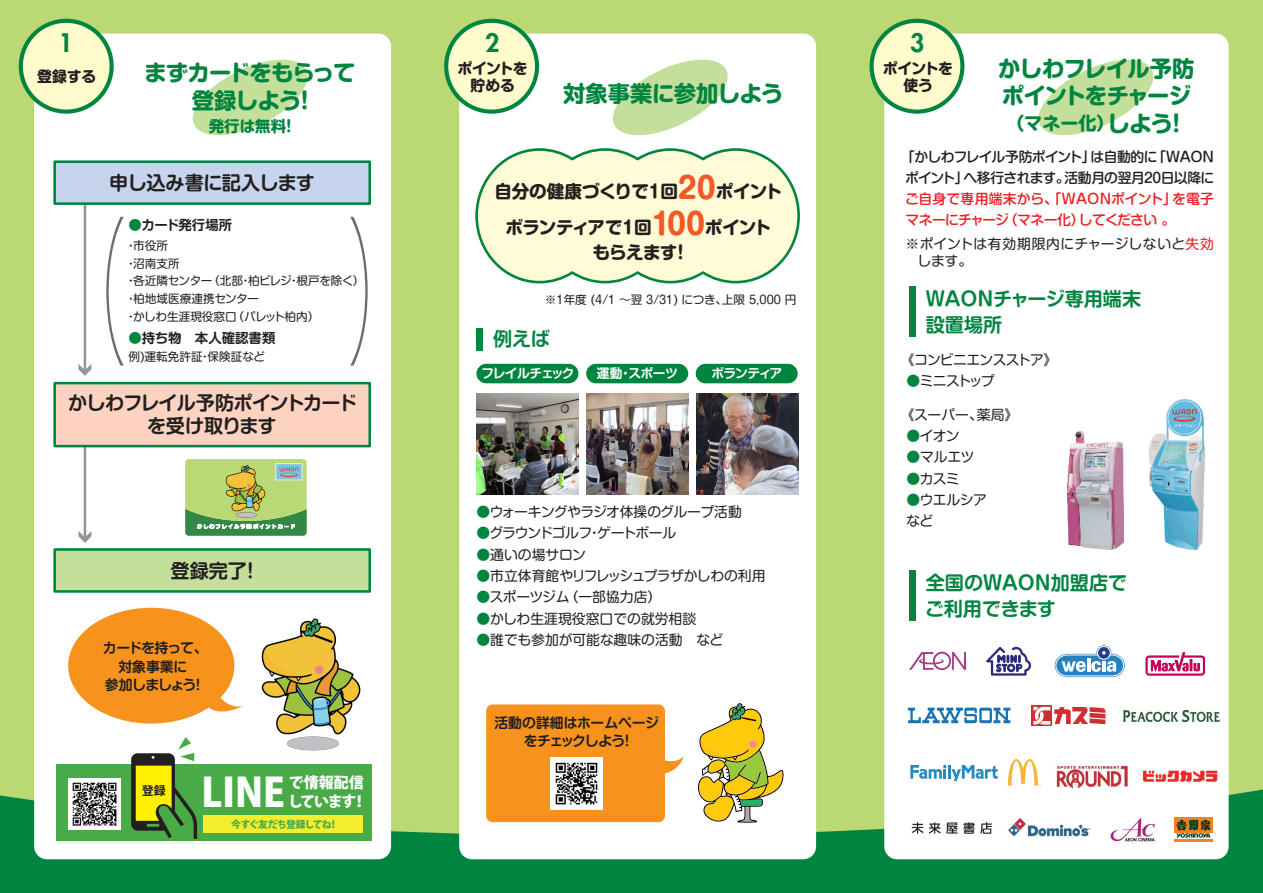
<style>
.page{position:relative;width:1263px;height:893px;background:#bad874}
.page>*{position:absolute;margin:0;border:0;box-sizing:border-box;transform-origin:0 0}
.t1{font:800 39.45px "Koz Go Pr 6 N";color:#fff}
.t2{font:800 24.9px "Futura";color:#008540}
.t3{font:700 22.35px/27.6px "Shin M Go Pro";letter-spacing:-.03em;color:#008540;text-align:center}
.t4{font:700 19.2px/23.4px "Shin M Go Pro De";letter-spacing:-.035em;color:#231f20;text-align:center}
.t5{font:700 19.2px/25.5px "Shin M Go Pro De";color:#008540}
.t6{font:700 18px "Shin M Go Pro";color:#008540}
.t7{font:700 17.55px/35.8px "Shin M Go Pro";letter-spacing:-.03em;color:#231f20;text-align:center}
.t8{font:700 15.45px "Shin M Go Pro";color:#008540}
.t9{font:800 15px/18.8px "Koz Go Pr 6 N";letter-spacing:-.045em;color:#fff}
.t10{font:700 14.85px/17.2px "Shin M Go Pro";letter-spacing:-.02em;color:#231f20;text-align:center}
.t11{font:700 13.95px/18.3px "Shin M Go Pro De";letter-spacing:-.035em;color:#231f20;text-align:center}
.t12{font:13.8px/21.3px "Shin M Go Pro";letter-spacing:-.02em;color:#231f20}
.t13{font:500 13.8px/21.3px "Shin M Go Pro";letter-spacing:-.045em;color:#231f20}
.t14{font:500 13.8px/21.3px "Shin M Go Pro";letter-spacing:-.025em;color:#ee1d23}
.t15{font:13.8px "Shin M Go Pro";color:#231f20}
.t16{font:13.8px/17px "Shin M Go Pro";letter-spacing:.015em;color:#231f20}
.t17{font:13.8px "Shin M Go Pro";letter-spacing:-.075em;color:#231f20}
.t18{font:13.8px "Shin M Go Pro";letter-spacing:-.055em;color:#231f20}
.t19{font:700 13.35px "Shin M Go Pro De";color:#231f20}
.t20{font:700 12.75px "Shin M Go Pro De";letter-spacing:-.055em;color:#fff}
.t21{font:700 12.75px "Shin M Go Pro De";letter-spacing:-.11em;color:#fff}
.t22{font:700 12px "Koz Go Pr 6 N";color:#231f20}
.t23{font:11.7px/17.9px "Shin M Go Pro";color:#231f20}
.t24{font:800 9.9px "Koz Go Pr 6 N";letter-spacing:-.075em;color:#49ab47}
.s1{color:#008540}
.s2{font-size:29.4px;color:#f15929}
.s3{font-size:22.35px}
.s4{color:#ee1d23}
</style>
<div class="page">
<svg style="left:0;top:787px;width:1263px;height:106px;background:#168f46"></svg>
<div style="left:34px;top:34px;width:357px;height:825px;background:#fff;border-radius:13px"></div>
<div style="left:459px;top:34px;width:357px;height:825px;background:#fff;border-radius:13px"></div>
<div style="left:884px;top:34px;width:345px;height:825px;background:#fff;border-radius:13px"></div>
<svg style="left:475px;top:148px;width:325px;height:136px;background:#f2f5d3"></svg>
<div style="left:21px;top:21px;width:91px;height:91px;background:#fffbcc;border-radius:50%"></div>
<div style="left:19px;top:19px;width:95px;height:95px;border:4px solid #008540;border-radius:50%"></div>
<div style="left:446px;top:21px;width:91px;height:91px;background:#fffbcc;border-radius:50%"></div>
<div style="left:444px;top:19px;width:95px;height:95px;border:4px solid #008540;border-radius:50%"></div>
<div style="left:871px;top:21px;width:91px;height:91px;background:#fffbcc;border-radius:50%"></div>
<div style="left:869px;top:19px;width:95px;height:95px;border:4px solid #008540;border-radius:50%"></div>
<svg style="left:698px;top:703px;width:86px;height:120px"></svg>
<hr style="left:84px;top:204px;width:2px;height:167px;background:#939598">
<svg style="left:78px;top:364px;width:13px;height:12px"></svg>
<hr style="left:84px;top:422px;width:2px;height:116px;background:#939598">
<svg style="left:78px;top:531px;width:13px;height:12px"></svg>
<svg style="left:185px;top:459px;width:122px;height:77px;background:#9cbf6d"></svg>
<svg style="left:280px;top:473px;width:18px;height:4px"></svg>
<svg style="left:192px;top:59px;width:116px;height:77px"></svg>
<svg style="left:612px;top:59px;width:116px;height:77px"></svg>
<svg style="left:1038px;top:59px;width:116px;height:77px"></svg>
<img style="left:261px;top:618px;width:100px;height:133px">
<div style="left:53px;top:160px;width:318px;height:45px;background:#c6d5ed;border:3px solid #008540"></div>
<div style="left:53px;top:382px;width:318px;height:65px;background:#fcd2c0;border:3px solid #008540"></div>
<div style="left:56px;top:765px;width:315px;height:76px;background:#49ab47"></div>
<div style="left:203px;top:816px;width:160px;height:17px;background:#f4ed2f"></div>
<div style="left:53px;top:548px;width:318px;height:45px;background:#c4df9b;border:3px solid #008540"></div>
<svg style="left:106px;top:217px;width:17px;height:149px"></svg>
<svg style="left:351px;top:217px;width:17px;height:149px"></svg>
<div style="left:68px;top:608px;width:166px;height:116px;background:#f7931d;border-radius:50%"></div>
<svg style="left:204px;top:691px;width:39px;height:21px"></svg>
<img style="left:1151px;top:399px;width:78px;height:151px">
<img style="left:1067px;top:431px;width:84px;height:119px">
<div style="left:909px;top:287px;width:6px;height:50px;background:#008540"></div>
<div style="left:476px;top:328px;width:7px;height:23px;background:#008540"></div>
<div style="left:909px;top:570px;width:6px;height:51px;background:#008540"></div>
<svg style="left:986px;top:646px;width:45px;height:30px"></svg>
<svg style="left:908px;top:708px;width:102px;height:15px"></svg>
<svg style="left:910px;top:765px;width:88px;height:16px"></svg>
<svg style="left:1008px;top:759px;width:33px;height:27px"></svg>
<svg style="left:1096px;top:645px;width:15px;height:15px"></svg>
<svg style="left:1097px;top:646px;width:14px;height:14px"></svg>
<div style="left:1098px;top:647px;width:12px;height:12px;background:#263f88;border-radius:50%"></div>
<svg style="left:1055px;top:651px;width:70px;height:26px"></svg>
<img style="left:697px;top:393px;width:101px;height:101px">
<img style="left:476px;top:393px;width:102px;height:101px">
<img style="left:587px;top:393px;width:101px;height:101px">
<div style="left:476px;top:364px;width:102px;height:19px;background:#008540;border-radius:10px"></div>
<div style="left:586px;top:364px;width:102px;height:19px;background:#008540;border-radius:10px"></div>
<div style="left:696px;top:364px;width:102px;height:19px;background:#008540;border-radius:10px"></div>
<svg style="left:909px;top:652px;width:57px;height:18px"></svg>
<div style="left:486px;top:704px;width:179px;height:118px;background:#f7931d;border-radius:6px"></div>
<svg style="left:665px;top:756px;width:19px;height:18px"></svg>
<svg style="left:131px;top:737px;width:66px;height:102px"></svg>
<img style="left:1008px;top:818px;width:83px;height:19px">
<img style="left:550px;top:757px;width:53px;height:52px">
<svg style="left:1145px;top:652px;width:60px;height:24px"></svg>
<img style="left:1110px;top:818px;width:45px;height:24px">
<img style="left:1056px;top:765px;width:72px;height:23px">
<img style="left:69px;top:778px;width:51px;height:52px">
<svg style="left:1174px;top:818px;width:39px;height:23px"></svg>
<div style="left:1174px;top:833px;width:39px;height:5px;background:#fff"></div>
<svg style="left:1176px;top:820px;width:34px;height:18px"></svg>
<img style="left:911px;top:822px;width:81px;height:12px">
<svg style="left:1031px;top:705px;width:21px;height:21px"></svg>
<svg style="left:1033px;top:707px;width:72px;height:18px"></svg>
<img style="left:1123px;top:711px;width:96px;height:10px">
<img style="left:1142px;top:770px;width:75px;height:12px">
<h2 class="t2" style="left:59px;top:26px;width:16px">1</h2>
<p class="t10" style="left:37px;top:66px;width:61px">登録する</p>
<h3 class="t3" style="left:144px;top:56px;width:212px">まずカードをもらって登録しよう！</h3>
<h3 class="t8" style="left:209px;top:113px;width:89px">発行は無料！</h3>
<h3 class="t4" style="left:109px;top:169px;width:207px">申し込み書に記入します</h3>
<p class="t19" style="left:128px;top:214px;width:105px"><span class="s1">●</span>カード発行場所</p>
<p class="t23" style="left:125px;top:235px;width:241px">・市役所<br>・沼南支所<br>・各近隣センター（北部・柏ビレジ・根戸を除く）・柏地域医療連携センター<br>・かしわ生涯現役窓口（パレット柏内）</p>
<p class="t19" style="left:128px;top:327px;width:149px"><span class="s1">●</span>持ち物　本人確認書類</p>
<p class="t23" style="left:128px;top:347px;width:138px">例)運転免許証・保険証など</p>
<h3 class="t4" style="left:68px;top:389px;width:290px">かしわフレイル予防ポイントカードを受け取ります</h3>
<h3 class="t4" style="left:171px;top:556px;width:91px">登録完了！</h3>
<p class="t11" style="left:103px;top:637px;width:107px">カードを持って、対象事業に<br>参加しましょう！</p>
<p class="t22" style="left:142px;top:784px;width:26px">登録</p>
<h1 class="t1" style="left:202px;top:770px;width:85px">LINE</h1>
<p class="t9" style="left:288px;top:773px;width:80px">で情報配信しています！</p>
<p class="t24" style="left:231px;top:819px;width:109px">今すぐ友だち登録してね！</p>
<h2 class="t2" style="left:485px;top:26px;width:16px">2</h2>
<p class="t10" style="left:457px;top:57px;width:72px">ポイントを貯める</p>
<h3 class="t3" style="left:563px;top:77px;width:222px">対象事業に参加しよう</h3>
<h3 class="t7" style="left:494px;top:171px;width:289px">自分の健康づくりで1回<span class="s2">20</span>ポイントボランティアで1回<span class="s2">100</span>ポイント</h3>
<h3 class="t7" style="left:592px;top:232px;width:98px">もらえます！</h3>
<p class="t23" style="left:545px;top:289px;width:253px">※1年度 (4/1 ～翌 3/31) につき、上限 5,000 円</p>
<h3 class="t5" style="left:493px;top:324px;width:58px">例えば</h3>
<p class="t21" style="left:481px;top:363px;width:94px">フレイルチェック</p>
<p class="t20" style="left:597px;top:363px;width:82px">運動・スポーツ</p>
<p class="t20" style="left:711px;top:363px;width:72px">ボランティア</p>
<p class="t12" style="left:476px;top:500px;width:267px"><span class="s1">●</span>ウォーキングやラジオ体操のグループ活動</p>
<p class="t17" style="left:476px;top:522px;width:201px"><span class="s1">●</span>グラウンドゴルフ・ゲートボール</p>
<p class="t15" style="left:476px;top:543px;width:111px"><span class="s1">●</span>通いの場サロン</p>
<p class="t12" style="left:476px;top:563px;width:291px"><span class="s1">●</span>市立体育館やリフレッシュプラザかしわの利用</p>
<p class="t12" style="left:476px;top:585px;width:186px"><span class="s1">●</span>スポーツジム（一部協力店）</p>
<p class="t15" style="left:476px;top:607px;width:221px"><span class="s1">●</span>かしわ生涯現役窓口での就労相談</p>
<p class="t15" style="left:476px;top:628px;width:248px"><span class="s1">●</span>誰でも参加が可能な趣味の活動　など</p>
<p class="t11" style="left:494px;top:712px;width:166px">活動の詳細はホームページをチェックしよう！</p>
<h2 class="t2" style="left:910px;top:26px;width:16px">3</h2>
<p class="t10" style="left:883px;top:57px;width:72px">ポイントを使う</p>
<h3 class="t3" style="left:998px;top:52px;width:198px;text-align:left">かしわフレイル予防ポイントをチャージ</h3>
<h3 class="t6" style="left:1006px;top:109px;width:183px">（マネー化）<span class="s3">しよう！</span></h3>
<p class="t13" style="left:901px;top:144px;width:315px">「かしわフレイル予防ポイント」は自動的に「WAONポイント」へ移行されます。活動月の翌月20日以降に</p>
<p class="t14" style="left:905px;top:187px;width:310px">ご自身で専用端末から、「WAONポイント」を電子マネーにチャージ（マネー化）してください 。</p>
<p class="t16" style="left:917px;top:233px;width:298px;text-indent:-12px">※ポイントは有効期限内にチャージしないと<span class="s4">失効</span>します。</p>
<h3 class="t5" style="left:926px;top:284px;width:217px">WAONチャージ専用端末設置場所</h3>
<p class="t18" style="left:901px;top:348px;width:158px">《コンビニエンスストア》</p>
<p class="t12" style="left:906px;top:368px;width:90px"><span class="s1">●</span>ミニストップ</p>
<p class="t12" style="left:901px;top:402px;width:119px">《スーパー、薬局》</p>
<p class="t12" style="left:906px;top:423px;width:55px"><span class="s1">●</span>イオン</p>
<p class="t12" style="left:906px;top:445px;width:70px"><span class="s1">●</span>マルエツ</p>
<p class="t12" style="left:906px;top:466px;width:55px"><span class="s1">●</span>カスミ</p>
<p class="t12" style="left:906px;top:487px;width:82px"><span class="s1">●</span>ウエルシアなど</p>
<h3 class="t5" style="left:925px;top:568px;width:204px">全国のWAON加盟店でご利用できます</h3>
</div>
